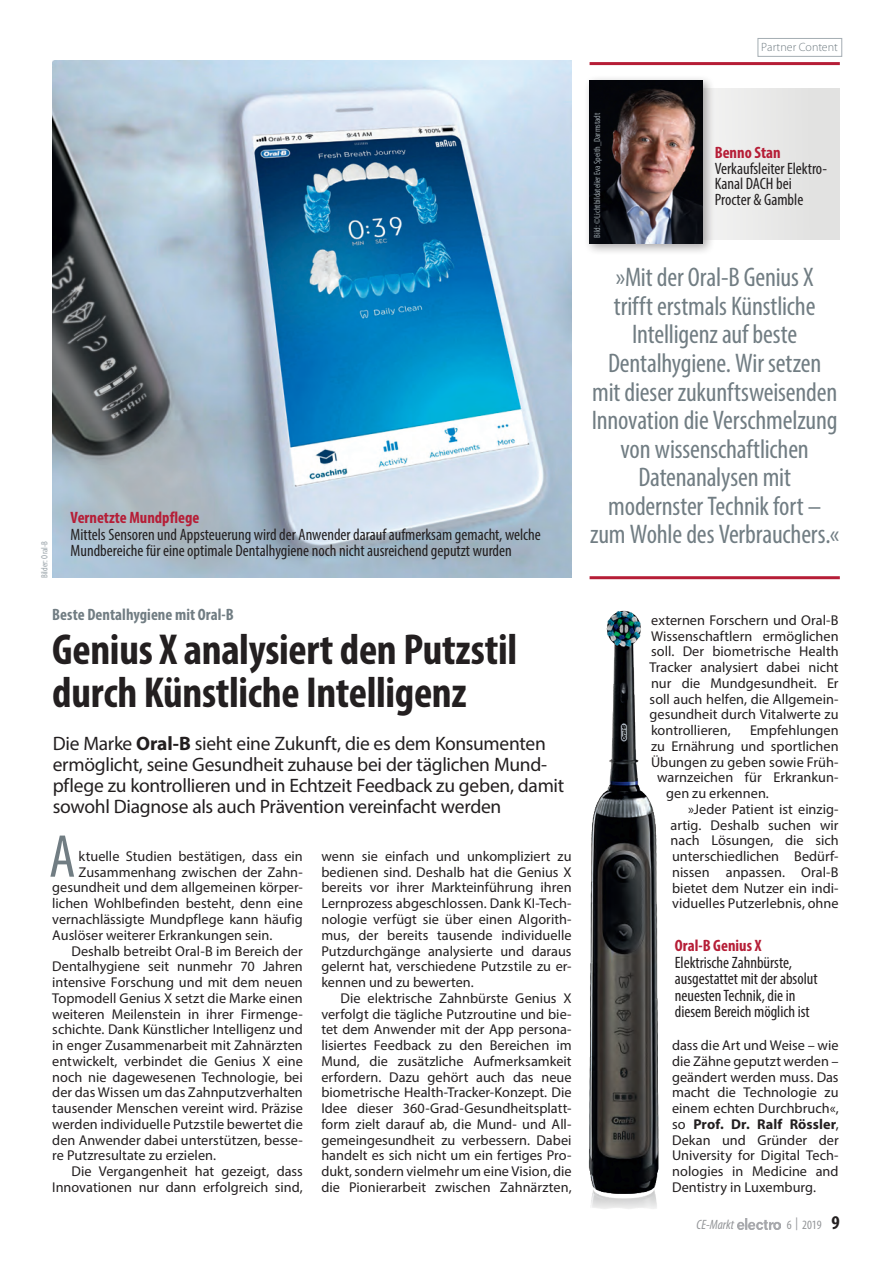
<style>
.page{position:relative;width:893px;height:1263px;background:#fff}
.page>*{position:absolute;margin:0;border:0;box-sizing:border-box;transform-origin:0 0}
.t1{font:condensed 61.05px "Myriad Pro";color:#717d83}
.t2{font:700 condensed 43.5px/43.5px "Myriad Pro";letter-spacing:-.01em;color:#231f20}
.t3{font:condensed 27px/28.5px "Myriad Pro";letter-spacing:-.01em;color:#717d83;text-align:center}
.t4{font:19.5px/21px "Myriad Pro";letter-spacing:-.015em;color:#231f20}
.t5{font:condensed 16.5px/16.5px "Myriad Pro";color:#231f20}
.t6{font:700 condensed 16.5px "Myriad Pro";color:#b61e37}
.t7{font:700 condensed 16.5px "Myriad Pro";color:#717d83}
.t8{font:14.25px/15.8px "Myriad Pro";letter-spacing:.005em;color:#231f20;text-align:justify}
.t9{font:italic condensed 13.5px "Myriad Pro";color:#939598}
.t10{font:condensed 12.75px "Myriad Pro";color:#939598}
.t11{font:300 12px "Myriad Pro";color:#717d83}
.t12{font:condensed 9px "Myriad Pro";color:#97a1a7}
.s1{font-weight:700}
.s2{font-weight:700;font-size:19.5px;color:#231f20}
</style>
<div class="page">
<img style="left:52px;top:60px;width:519px;height:517px">
<img style="left:738px;top:1220px;width:43px;height:9px">
<div style="left:758px;top:38px;width:84px;height:19px;border:1px solid #a4adb3"></div>
<div style="left:620px;top:88px;width:220px;height:152px;background:#e2e2e1"></div>
<div style="left:583px;top:75px;width:132px;height:181px;background:#231f20;opacity:.4"></div>
<img style="left:589px;top:81px;width:114px;height:163px">
<hr style="left:590px;top:576px;width:250px;height:3px;background:#b61e37">
<img style="left:492px;top:570px;width:260px;height:652px">
<hr style="left:590px;top:62px;width:250px;height:3px;background:#b61e37">
<p class="t11" style="left:761px;top:40px;width:78px">Partner Content</p>
<p class="t12" style="left:39px;top:578px;width:38px;rotate:-90deg">Bilder: Oral-B</p>
<p class="t6" style="left:71px;top:507px;width:130px">Vernetzte Mundpflege</p>
<p class="t5" style="left:71px;top:526px;width:472px">Mittels Sensoren und Appsteuerung wird der Anwender darauf aufmerksam gemacht, welche<br>Mundbereiche für eine optimale Dentalhygiene noch nicht ausreichend geputzt wurden</p>
<p class="t7" style="left:52px;top:605px;width:183px">Beste Dentalhygiene mit Oral-B</p>
<h2 class="t2" style="left:52px;top:627px;width:466px">Genius X analysiert den Putzstil durch Künstliche Intelligenz</h2>
<p class="t4" style="left:53px;top:732px;width:513px">Die Marke <span class="s1">Oral-B</span> sieht eine Zukunft, die es dem Konsumenten ermöglicht, seine Gesundheit zuhause bei der täglichen Mund&shy;pflege zu kontrollieren und in Echtzeit Feedback zu geben, damit sowohl Diagnose als auch Prävention vereinfacht werden</p>
<p class="t8" style="left:321px;top:848px;width:252px">wenn sie einfach und unkompliziert zu bedienen sind. Deshalb hat die Genius X bereits vor ihrer Markteinführung ihren Lernprozess abgeschlossen. Dank KI-Tech&shy;nologie verfügt sie über einen Algorith&shy;mus, der bereits tausende individuelle Putzdurchgänge analysierte und daraus gelernt hat, verschiedene Putzstile zu er&shy;kennen und zu bewerten.</p>
<p class="t8" style="left:321px;top:990px;width:252px;text-indent:19px">Die elektrische Zahnbürste Genius X verfolgt die tägliche Putzroutine und bie&shy;tet dem Anwender mit der App persona&shy;lisiertes Feedback zu den Bereichen im Mund, die zusätzliche Aufmerksamkeit erfordern. Dazu gehört auch das neue biometrische Health-Tracker-Konzept. Die Idee dieser 360-Grad-Gesundheitsplatt&shy;form zielt darauf ab, die Mund- und All&shy;gemeingesundheit zu verbessern. Dabei handelt es sich nicht um ein fertiges Pro&shy;dukt, sondern vielmehr um eine Vision, die die Pionierarbeit zwischen Zahnärzten,</p>
<h1 class="t1" style="left:49px;top:820px;width:28px">A</h1>
<p class="t8" style="left:79px;top:848px;width:226px">ktuelle Studien bestätigen, dass ein</p>
<p class="t8" style="left:79px;top:864px;width:226px">Zusammenhang zwischen der Zahn-</p>
<p class="t8" style="left:52px;top:879px;width:252px">gesundheit und dem allgemeinen körper-</p>
<p class="t8" style="left:52px;top:895px;width:252px">lichen Wohlbefinden besteht, denn eine</p>
<p class="t8" style="left:52px;top:911px;width:252px">vernachlässigte Mundpflege kann häufig</p>
<p class="t8" style="left:52px;top:927px;width:222px">Auslöser weiterer Erkrankungen sein.</p>
<p class="t8" style="left:71px;top:943px;width:233px">Deshalb betreibt Oral-B im Bereich der</p>
<p class="t8" style="left:52px;top:958px;width:252px">Dentalhygiene seit nunmehr 70 Jahren</p>
<p class="t8" style="left:52px;top:974px;width:252px">intensive Forschung und mit dem neuen</p>
<p class="t8" style="left:52px;top:990px;width:252px">Topmodell Genius X setzt die Marke einen</p>
<p class="t8" style="left:52px;top:1006px;width:252px">weiteren Meilenstein in ihrer Firmenge-</p>
<p class="t8" style="left:52px;top:1021px;width:252px">schichte. Dank Künstlicher Intelligenz und</p>
<p class="t8" style="left:52px;top:1037px;width:252px">in enger Zusammenarbeit mit Zahnärzten</p>
<p class="t8" style="left:52px;top:1053px;width:252px">entwickelt, verbindet die Genius X eine</p>
<p class="t8" style="left:52px;top:1069px;width:252px">noch nie dagewesenen Technologie, bei</p>
<p class="t8" style="left:52px;top:1084px;width:252px">der das Wissen um das Zahnputzverhalten</p>
<p class="t8" style="left:52px;top:1100px;width:252px">tausender Menschen vereint wird. Präzise</p>
<p class="t8" style="left:52px;top:1116px;width:252px">werden individuelle Putzstile bewertet die</p>
<p class="t8" style="left:52px;top:1132px;width:252px">den Anwender dabei unterstützen, besse-</p>
<p class="t8" style="left:52px;top:1147px;width:165px">re Putzresultate zu erzielen.</p>
<p class="t8" style="left:71px;top:1163px;width:233px">Die Vergangenheit hat gezeigt, dass</p>
<p class="t8" style="left:52px;top:1179px;width:252px">Innovationen nur dann erfolgreich sind,</p>
<p class="t12" style="left:592px;top:238px;width:127px;rotate:-90deg">Bild: ©Lichtbildatelier Eva Speith_Darmstadt</p>
<p class="t6" style="left:715px;top:142px;width:67px">Benno Stan</p>
<p class="t5" style="left:715px;top:160px;width:114px;line-height:15.8px">Verkaufsleiter Elektro-<br>Kanal DACH bei<br>Procter &amp; Gamble</p>
<p class="t3" style="left:590px;top:263px;width:251px">»Mit der Oral-B Genius X<br>trifft erstmals Künstliche<br>Intelligenz auf beste<br>Dentalhygiene. Wir setzen<br>mit dieser zukunftsweisenden<br>Innovation die Verschmelzung von wissenschaftlichen<br>Datenanalysen mit modernster Technik fort – zum Wohle des Verbrauchers.«</p>
<p class="t8" style="left:650px;top:612px;width:191px">externen Forschern und Oral-B Wissenschaftlern ermöglichen soll. Der biometrische Health Tracker analysiert dabei nicht nur die Mundgesundheit. Er soll auch helfen, die Allgemein&shy;gesundheit durch Vitalwerte zu kontrollieren,</p>
<p class="t8" style="left:750px;top:722px;width:90px">Empfehlungen</p>
<p class="t8" style="left:651px;top:738px;width:189px">zu Ernährung und sportlichen</p>
<p class="t8" style="left:651px;top:754px;width:189px">Übungen zu geben sowie Früh-</p>
<p class="t8" style="left:657px;top:769px;width:183px">warnzeichen für Erkrankun-</p>
<p class="t8" style="left:666px;top:785px;width:104px">gen zu erkennen.</p>
<p class="t8" style="left:688px;top:801px;width:152px">»Jeder Patient ist einzig-</p>
<p class="t8" style="left:671px;top:817px;width:169px">artig. Deshalb suchen wir</p>
<p class="t8" style="left:671px;top:832px;width:169px">nach Lösungen, die sich</p>
<p class="t8" style="left:672px;top:848px;width:168px">unterschiedlichen Bedürf-</p>
<p class="t8" style="left:672px;top:864px;width:168px">nissen anpassen. Oral-B</p>
<p class="t8" style="left:672px;top:880px;width:168px">bietet dem Nutzer ein indi-</p>
<p class="t8" style="left:672px;top:895px;width:168px">viduelles Putzerlebnis, ohne</p>
<p class="t6" style="left:675px;top:935px;width:88px">Oral-B Genius X</p>
<p class="t5" style="left:675px;top:954px;width:144px">Elektrische Zahnbürste, ausgestattet mit der absolut neuesten Technik, die in diesem Bereich möglich ist</p>
<p class="t8" style="left:672px;top:1037px;width:168px">dass die Art und Weise – wie die Zähne geputzt werden – geändert werden muss. Das macht die Technologie zu einem echten Durchbruch«, so <span class="s1">Prof. Dr. Ralf Rössler</span>, Dekan und Gründer der University for Digital Tech&shy;nologies in Medicine and Dentistry in Luxemburg.</p>
<p class="t9" style="left:696px;top:1216px;width:39px">CE-Markt</p>
<p class="t10" style="left:787px;top:1217px;width:55px">6 | 2019 <span class="s2">9</span></p>
</div>
